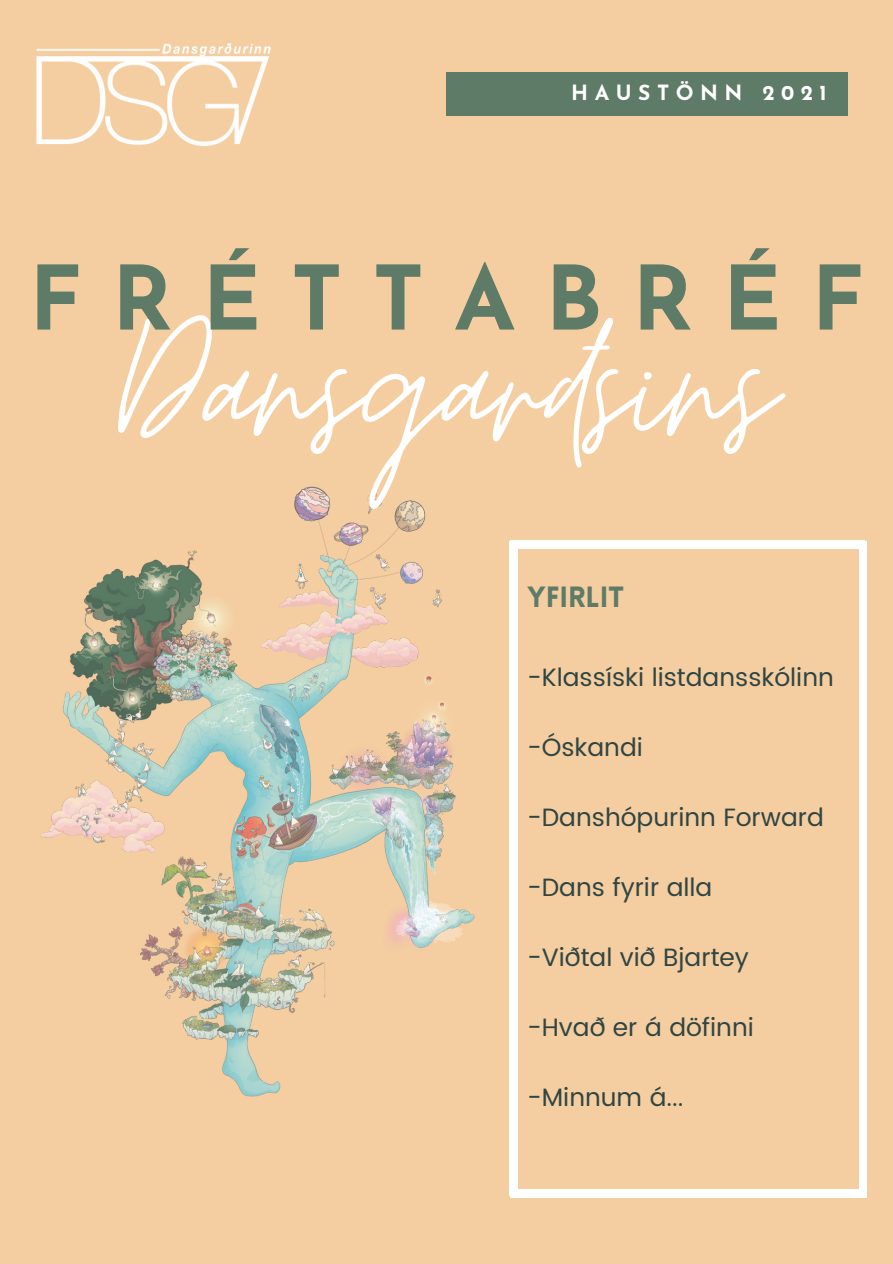
<style>
.page{position:relative;width:893px;height:1264px;background:#fff}
.page>*{position:absolute;margin:0;border:0;box-sizing:border-box;transform-origin:0 0}
.t1{font:200.55px "Moon Time";color:#fff}
.t2{font:700 88.5px "Josefin Sans";letter-spacing:.335em;color:#5e7b68}
.t3{font:900 28.65px "Lovelo";color:#5e7b68}
.t4{font:25.05px "Poppins";color:#304543}
.t5{font:700 21px "Josefin Sans";letter-spacing:.31em;color:#fff}
</style>
<div class="page">
<div style="left:0;top:0;width:892px;height:1263px;background:#f4cea0"></div>
<div style="left:446px;top:73px;width:401px;height:43px;background:#5e7b68"></div>
<img style="left:36px;top:43px;width:235px;height:103px">
<img style="left:40px;top:486px;width:487px;height:712px">
<div style="left:510px;top:541px;width:250px;height:7px;background:#fff"></div>
<div style="left:614px;top:541px;width:250px;height:7px;background:#fff"></div>
<div style="left:509px;top:542px;width:8px;height:249px;background:#fff"></div>
<div style="left:509px;top:646px;width:8px;height:250px;background:#fff"></div>
<div style="left:859px;top:542px;width:7px;height:249px;background:#fff"></div>
<div style="left:859px;top:646px;width:7px;height:250px;background:#fff"></div>
<div style="left:509px;top:840px;width:8px;height:250px;background:#fff"></div>
<div style="left:509px;top:945px;width:8px;height:250px;background:#fff"></div>
<div style="left:859px;top:840px;width:7px;height:250px;background:#fff"></div>
<div style="left:859px;top:945px;width:7px;height:250px;background:#fff"></div>
<div style="left:510px;top:1189px;width:250px;height:8px;background:#fff"></div>
<div style="left:616px;top:1189px;width:250px;height:8px;background:#fff"></div>
<p class="t5" style="left:571px;top:84px;width:257px">HAUSTÖNN 2021</p>
<p class="t2" style="left:29px;top:263px;width:836px">FRÉTTABRÉF</p>
<p class="t1" style="left:118px;top:267px;width:658px">Dansgarðsins</p>
<p class="t3" style="left:527px;top:585px;width:98px">Yfirlit</p>
<p class="t4" style="left:527px;top:663px;width:308px">-Klassíski listdansskólinn</p>
<p class="t4" style="left:527px;top:733px;width:117px">-Óskandi</p>
<p class="t4" style="left:527px;top:802px;width:298px">-Danshópurinn Forward</p>
<p class="t4" style="left:527px;top:872px;width:187px">-Dans fyrir alla</p>
<p class="t4" style="left:527px;top:942px;width:223px">-Viðtal við Bjartey</p>
<p class="t4" style="left:527px;top:1012px;width:228px">-Hvað er á döfinni</p>
<p class="t4" style="left:527px;top:1082px;width:158px">-Minnum á...</p>
</div>
